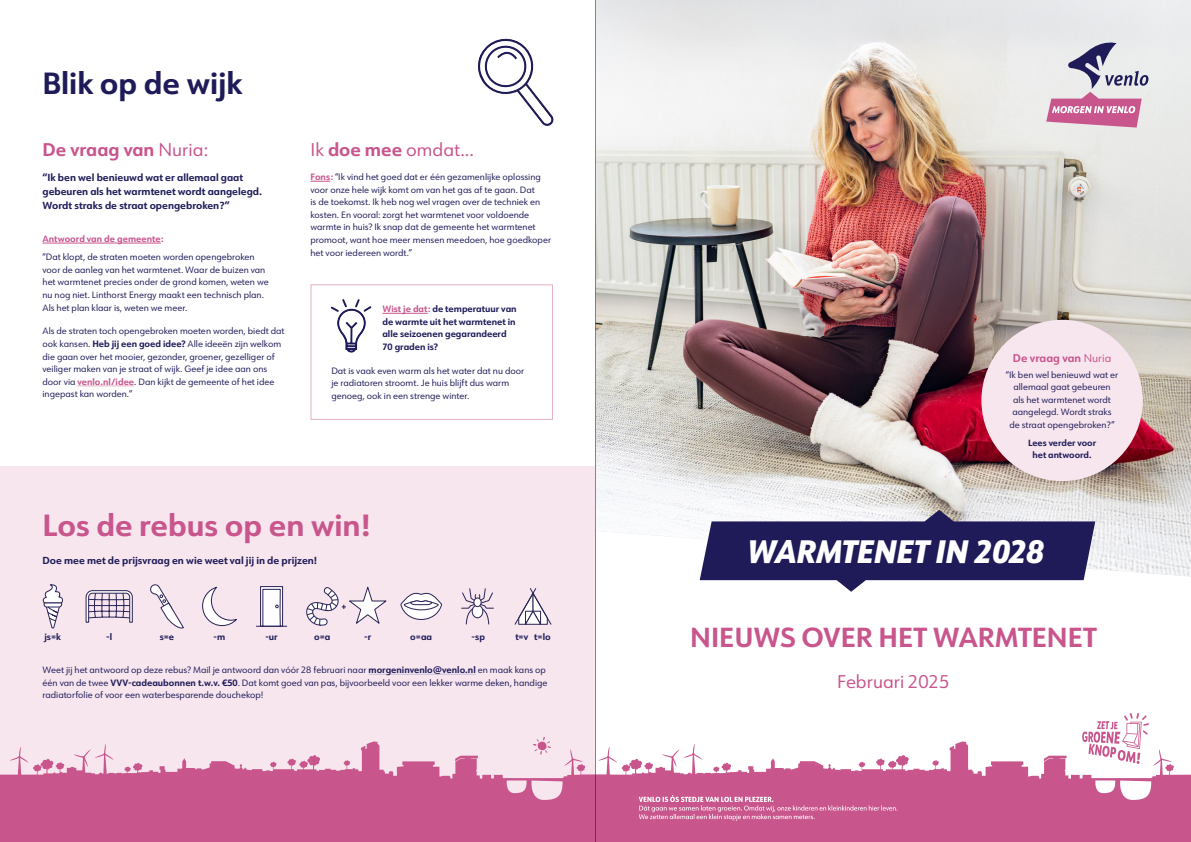
<style>
.page{position:relative;width:1191px;height:842px;background:#fff}
.page>*{position:absolute;margin:0;border:0;box-sizing:border-box;transform-origin:0 0}
.t1{font:italic 800 31.8px "URW Form Semi Cond";color:#fff}
.Titel_H1{font:700 30px "URW Form";color:#c9558d}
.Titel_H1-2{font:700 30px "URW Form";color:#1e1b58}
.Titel_cover{font:700 27px "URW Form";color:#c9558d}
.Titel_H1-3{font:18px "URW Form";color:#c9558d}
.Titel_H1-4{font:700 18px "URW Form";color:#c9558d}
.Broodtekst{font:700 11px "URW Form";color:#c9558d}
.Inleiding{font:700 10px/14px "URW Form";color:#1e1b58}
.Broodtekst-2{font:9px/12.6px "URW Form";color:#1e1b58}
.Broodtekst-3{font:700 9px/12.6px "URW Form";color:#1e1b58}
.t2{font:700 9px "URW Form";color:#c9558d}
.Broodtekst-4{font:700 8.8px/12.3px "URW Form";color:#1e1b58;text-align:center}
.s1{font-weight:400}
.s2{font-weight:700}
.s3{font-weight:700;color:#c9558d}
.s4{color:#c9558d}
</style>
<div class="page">
<div style="left:0;top:466px;width:596px;height:376px;background:#f7e6ee"></div>
<img style="left:596px;top:0;width:595px;height:576px">
<svg style="left:0;top:741px;width:580px;height:101px;fill:#c9558d"></svg>
<svg style="left:580px;top:741px;width:611px;height:101px;fill:#c9558d"></svg>
<svg style="left:533px;top:737px;width:18px;height:18px"></svg>
<svg style="left:1082px;top:713px;width:67px;height:51px"></svg>
<svg style="left:638px;top:795px;width:259px;height:26px;background:#d06d9d"></svg>
<svg style="left:699px;top:510px;width:396px;height:82px"></svg>
<svg style="left:1046px;top:39px;width:102px;height:89px;background:#cdb3c6"></svg>
<div style="left:981px;top:320px;width:161px;height:161px;background:#f7e6ee;border-radius:50%"></div>
<svg style="left:310px;top:181px;width:20px;height:1px"></svg>
<hr style="left:43px;top:243px;width:118px;height:1px;background:#c9558d">
<hr style="left:77px;top:385px;width:57px;height:1px;background:#e3b0c9">
<svg style="left:478px;top:38px;width:76px;height:88px"></svg>
<hr style="left:382px;top:313px;width:46px;height:1px;background:#c9558d">
<div style="left:310px;top:284px;width:243px;height:136px;border:1px solid #e3b0c9"></div>
<svg style="left:331px;top:299px;width:40px;height:54px"></svg>
<hr style="left:368px;top:674px;width:108px;height:1px;background:#c4c2da">
<svg style="left:43px;top:584px;width:20px;height:45px"></svg>
<svg style="left:85px;top:590px;width:48px;height:33px"></svg>
<svg style="left:150px;top:584px;width:34px;height:45px"></svg>
<svg style="left:202px;top:586px;width:35px;height:40px"></svg>
<svg style="left:260px;top:586px;width:23px;height:3px"></svg>
<svg style="left:256px;top:589px;width:31px;height:38px"></svg>
<svg style="left:400px;top:592px;width:42px;height:28px"></svg>
<svg style="left:461px;top:588px;width:33px;height:37px"></svg>
<div style="left:472px;top:605px;width:11px;height:13px;background:#fff;border-radius:50%"></div>
<div style="left:472px;top:605px;width:11px;height:13px;border:1px solid #292357;border-radius:50%"></div>
<div style="left:474px;top:598px;width:7px;height:9px;background:#fff;border-radius:50%"></div>
<div style="left:473px;top:598px;width:8px;height:9px;border:1px solid #292357;border-radius:50%"></div>
<svg style="left:514px;top:588px;width:38px;height:37px"></svg>
<svg style="left:306px;top:586px;width:81px;height:40px"></svg>
<hr style="left:595px;top:0;width:1px;height:842px;background:#000">
<p class="Titel_H1-2" style="left:43px;top:62px;width:201px">Blik op de wijk</p>
<p class="Titel_H1-4" style="left:43px;top:137px;width:167px">De vraag van <span class="s1">Nuria:</span></p>
<p class="Inleiding" style="left:43px;top:170px;width:221px">“Ik ben wel benieuwd wat er allemaal gaat gebeuren als het warmtenet wordt aangelegd.<br>Wordt straks de straat opengebroken?”</p>
<p class="t2" style="left:43px;top:232px;width:122px">Antwoord van de gemeente:</p>
<p class="Broodtekst-2" style="left:43px;top:250px;width:228px">“Dat klopt, de straten moeten worden opengebroken voor de aanleg van het warmtenet. Waar de buizen van het warmtenet precies onder de grond komen, weten we nu nog niet. Linthorst Energy maakt een technisch plan.<br>Als het plan klaar is, weten we meer.</p>
<p class="Broodtekst-2" style="left:43px;top:325px;width:244px">Als de straten toch opengebroken moeten worden, biedt dat ook kansen. <span class="s2">Heb jij een goed idee?</span> Alle ideeën zijn welkom die gaan over het mooier, gezonder, groener, gezelliger of veiliger maken van je straat of wijk. Geef je idee aan ons door via <span class="s3">venlo.nl/idee</span>. Dan kijkt de gemeente of het idee ingepast kan worden.”</p>
<p class="Titel_H1-3" style="left:310px;top:137px;width:165px">Ik <span class="s2">doe mee</span> omdat...</p>
<p class="Broodtekst-2" style="left:310px;top:170px;width:242px"><span class="s3">Fons:</span> “Ik vind het goed dat er één gezamenlijke oplossing voor onze hele wijk komt om van het gas af te gaan. Dat<br>is de toekomst. Ik heb nog wel vragen over de techniek en kosten. En vooral: zorgt het warmtenet voor voldoende warmte in huis? Ik snap dat de gemeente het warmtenet promoot, want hoe meer mensen meedoen, hoe goedkoper het voor iedereen wordt.”</p>
<p class="Broodtekst-3" style="left:382px;top:302px;width:136px"><span class="s4">Wist je dat:</span> de temperatuur van de warmte uit het warmtenet in alle seizoenen gegarandeerd<br>70 graden is?</p>
<p class="Broodtekst-2" style="left:331px;top:364px;width:194px">Dat is vaak even warm als het water dat nu door je radiatoren stroomt. Je huis blijft dus warm genoeg, ook in een strenge winter.</p>
<p class="Titel_H1" style="left:43px;top:504px;width:330px">Los de rebus op en win!</p>
<p class="Inleiding" style="left:43px;top:553px;width:276px">Doe mee met de prijsvraag en wie weet val jij in de prijzen!</p>
<p class="Broodtekst-3" style="left:44px;top:630px;width:18px">js=k</p>
<p class="Broodtekst-3" style="left:106px;top:630px;width:7px">-l</p>
<p class="Broodtekst-3" style="left:160px;top:630px;width:16px">s=e</p>
<p class="Broodtekst-3" style="left:214px;top:630px;width:13px">-m</p>
<p class="Broodtekst-3" style="left:265px;top:630px;width:14px">-ur</p>
<p class="Broodtekst-3" style="left:314px;top:630px;width:18px">o=a</p>
<p class="Broodtekst-3" style="left:364px;top:630px;width:9px">-r</p>
<p class="Broodtekst-3" style="left:410px;top:630px;width:23px">o=aa</p>
<p class="Broodtekst-3" style="left:471px;top:630px;width:15px">-sp</p>
<p class="Broodtekst-3" style="left:515px;top:630px;width:37px">t=v t=lo</p>
<p class="Broodtekst-2" style="left:43px;top:663px;width:506px">Weet jij het antwoord op deze rebus? Mail je antwoord dan vóór 28 februari naar <span class="s2">morgeninvenlo@venlo.nl</span> en maak kans op één van de twee <span class="s2">VVV-cadeaubonnen t.w.v. €50</span>. Dat komt goed van pas, bijvoorbeeld voor een lekker warme deken, handige radiatorfolie of voor een waterbesparende douchekop!</p>
<p class="Broodtekst" style="left:1013px;top:351px;width:100px">De vraag van <span class="s1">Nuria</span></p>
<p class="Broodtekst-2" style="left:1006px;top:368px;width:114px;text-align:center">“Ik ben wel benieuwd wat er allemaal gaat gebeuren<br>als het warmtenet wordt aangelegd. Wordt straks<br>de straat opengebroken?”</p>
<p class="Broodtekst-4" style="left:1028px;top:436px;width:70px">Lees verder voor het antwoord.</p>
<p class="t1" style="left:746px;top:529px;width:298px">WARMTENET IN 2028</p>
<p class="Titel_cover" style="left:690px;top:618px;width:408px">NIEUWS OVER HET WARMTENET</p>
<p class="Titel_H1-3" style="left:837px;top:670px;width:114px">Februari 2025</p>
</div>
